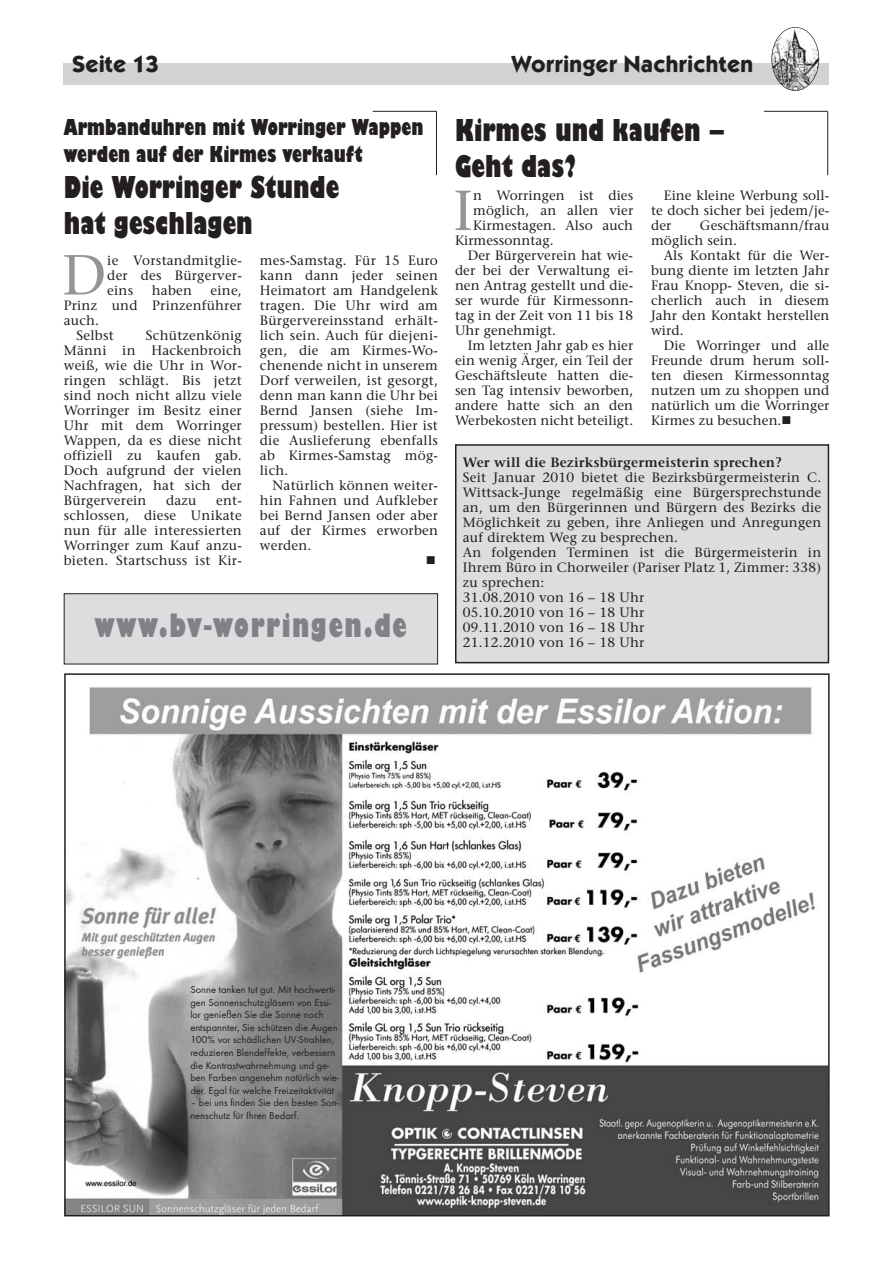
<style>
.page{position:relative;width:893px;height:1263px;background:#fff}
.page>*{position:absolute;margin:0;border:0;box-sizing:border-box;transform-origin:0 0}
.t1{font:56.25px "Stone Serif";color:#939598}
.t2{font:800 condensed 35.1px "Giltus T";letter-spacing:.045em;color:#808285}
.t3{font:800 condensed 33px/36px "Giltus T";color:#231f20}
.t4{font:800 condensed 24px/27px "Giltus T";color:#231f20}
.t5{font:700 24px "Kabel Itc T";color:#231f20}
.t6{font:13.5px/15px "Stone Serif";letter-spacing:.015em;color:#231f20;text-align:justify}
.t7{font:600 13.5px "Stone Serif";letter-spacing:.02em;color:#231f20}
.t8{font:13.5px "Wingdings";color:#231f20}
.t9{font:10.5px/12.6px "Futura T";color:#231f20}
</style>
<div class="page">
<div style="left:64px;top:64px;width:765px;height:21px;background:#d1d2d4"></div>
<img style="left:772px;top:27px;width:47px;height:64px;border-radius:50%">
<div style="left:771px;top:27px;width:48px;height:64px;border:1px solid #231f20;border-radius:50%"></div>
<img style="left:67px;top:687px;width:760px;height:526px">
<hr style="left:373px;top:111px;width:63px;height:1px;background:#231f20">
<hr style="left:436px;top:111px;width:1px;height:64px;background:#231f20">
<hr style="left:764px;top:111px;width:64px;height:1px;background:#231f20">
<hr style="left:827px;top:111px;width:1px;height:64px;background:#231f20">
<div style="left:65px;top:594px;width:372px;height:70px;background:#dcdddf"></div>
<div style="left:64px;top:593px;width:374px;height:71px;border:1px solid #231f20"></div>
<div style="left:456px;top:446px;width:372px;height:216px;background:#dcdddf"></div>
<div style="left:455px;top:444px;width:374px;height:219px;border:2px solid #231f20"></div>
<h3 class="t5" style="left:72px;top:49px;width:88px">Seite 13</h3>
<h3 class="t5" style="left:511px;top:49px;width:244px">Worringer Nachrichten</h3>
<h3 class="t4" style="left:64px;top:113px;width:361px">Armbanduhren mit Worringer Wappen werden auf der Kirmes verkauft</h3>
<h3 class="t3" style="left:64px;top:169px;width:277px">Die Worringer Stunde hat geschlagen</h3>
<h1 class="t1" style="left:62px;top:253px;width:46px">D</h1>
<p class="t6" style="left:107px;top:254px;width:136px">ie Vorstandmitglie&shy;der des Bürgerver&shy;eins</p>
<p class="t6" style="left:152px;top:284px;width:42px">haben</p>
<p class="t6" style="left:211px;top:284px;width:33px">eine,</p>
<p class="t6" style="left:64px;top:299px;width:180px">Prinz und Prinzenführer</p>
<p class="t6" style="left:64px;top:314px;width:37px">auch.</p>
<p class="t6" style="left:77px;top:329px;width:39px">Selbst</p>
<p class="t6" style="left:64px;top:329px;width:180px;text-indent:82px">Schützenkönig Männi in Hackenbroich weiß, wie die Uhr in Wor&shy;ringen schlägt. Bis jetzt sind noch nicht allzu viele Worringer im Besitz einer Uhr mit dem Worringer Wappen, da es diese nicht offiziell zu kaufen gab.<br>Doch aufgrund der vielen Nachfragen, hat sich der Bürgerverein</p>
<p class="t6" style="left:166px;top:494px;width:32px">dazu</p>
<p class="t6" style="left:64px;top:494px;width:180px;text-indent:152px">ent&shy;schlossen, diese Unikate nun für alle interessierten Worringer zum Kauf anzu&shy;bieten. Startschuss ist Kir-</p>
<p class="t6" style="left:260px;top:254px;width:180px">mes-Samstag. Für 15 Euro kann dann jeder seinen Heimatort am Handgelenk tragen. Die Uhr wird am Bürgervereinsstand erhält&shy;lich sein. Auch für diejeni&shy;gen, die am Kirmes-Wo&shy;chenende nicht in unserem Dorf verweilen, ist gesorgt, denn man kann die Uhr bei Bernd Jansen (siehe Im&shy;pressum) bestellen. Hier ist die Auslieferung ebenfalls ab Kirmes-Samstag mög&shy;lich.</p>
<p class="t6" style="left:260px;top:479px;width:180px;text-indent:13px">Natürlich können weiter&shy;hin Fahnen und Aufkleber bei Bernd Jansen oder aber auf der Kirmes erworben werden.</p>
<p class="t8" style="left:426px;top:552px;width:12px">■</p>
<h2 class="t2" style="left:95px;top:604px;width:314px">www.bv-worringen.de</h2>
<h3 class="t3" style="left:455px;top:112px;width:271px">Kirmes und kaufen –<br>Geht das?</h3>
<p class="t6" style="left:651px;top:189px;width:180px;text-indent:13px">Eine kleine Werbung soll&shy;te doch sicher bei jedem/je&shy;der</p>
<h1 class="t1" style="left:453px;top:189px;width:21px">I</h1>
<p class="t6" style="left:473px;top:189px;width:161px">n Worringen ist dies</p>
<p class="t6" style="left:473px;top:204px;width:162px">möglich, an allen vier</p>
<p class="t6" style="left:473px;top:219px;width:161px">Kirmestagen. Also auch</p>
<p class="t6" style="left:455px;top:234px;width:100px">Kirmessonntag.</p>
<p class="t6" style="left:468px;top:249px;width:167px">Der Bürgerverein hat wie-</p>
<p class="t6" style="left:455px;top:264px;width:180px">der bei der Verwaltung ei-</p>
<p class="t6" style="left:455px;top:279px;width:180px">nen Antrag gestellt und die-</p>
<p class="t6" style="left:455px;top:294px;width:180px">ser wurde für Kirmessonn-</p>
<p class="t6" style="left:455px;top:309px;width:180px">tag in der Zeit von 11 bis 18</p>
<p class="t6" style="left:455px;top:324px;width:102px">Uhr genehmigt.</p>
<p class="t6" style="left:468px;top:339px;width:167px">Im letzten Jahr gab es hier</p>
<p class="t6" style="left:455px;top:354px;width:180px">ein wenig Ärger, ein Teil der</p>
<p class="t6" style="left:455px;top:369px;width:180px">Geschäftsleute hatten die-</p>
<p class="t6" style="left:455px;top:384px;width:180px">sen Tag intensiv beworben,</p>
<p class="t6" style="left:455px;top:399px;width:180px">andere hatte sich an den</p>
<p class="t6" style="left:455px;top:414px;width:180px">Werbekosten nicht beteiligt.</p>
<p class="t6" style="left:651px;top:219px;width:180px;text-indent:49px">Geschäftsmann/frau möglich sein.</p>
<p class="t6" style="left:651px;top:249px;width:180px;text-indent:13px">Als Kontakt für die Wer&shy;bung diente im letzten Jahr Frau Knopp- Steven, die si&shy;cherlich auch in diesem Jahr den Kontakt herstellen wird.</p>
<p class="t6" style="left:651px;top:339px;width:180px;text-indent:13px">Die Worringer und alle Freunde drum herum soll&shy;ten diesen Kirmessonntag nutzen um zu shoppen und natürlich um die Worringer Kirmes zu besuchen.■</p>
<p class="t7" style="left:463px;top:457px;width:320px">Wer will die Bezirksbürgermeisterin sprechen?</p>
<p class="t6" style="left:463px;top:471px;width:360px;text-align:left">Seit Januar 2010 bietet die Bezirksbürgermeisterin C.<br>Wittsack-Junge regelmäßig eine Bürgersprechstunde an, um den Bürgerinnen und Bürgern des Bezirks die Möglichkeit zu geben, ihre Anliegen und Anregungen auf direktem Weg zu besprechen.<br>An folgenden Terminen ist die Bürgermeisterin in Ihrem Büro in Chorweiler (Pariser Platz 1, Zimmer: 338) zu sprechen:<br>31.08.2010 von 16 – 18 Uhr<br>05.10.2010 von 16 – 18 Uhr<br>09.11.2010 von 16 – 18 Uhr<br>21.12.2010 von 16 – 18 Uhr</p>
<p class="t9" style="left:190px;top:983px;width:150px">Sonne tanken tut gut. Mit hochwerti&shy;gen Sonnenschutzgläsern von Essi&shy;lor genießen Sie die Sonne noch entspannter, Sie schützen die Augen 100% vor schädlichen UV-Strahlen, reduzieren Blendeffekte, verbessern die Kontrastwahrnehmung und ge&shy;ben Farben angenehm natürlich wie&shy;der. Egal für welche Freizeitaktivität</p>
<p class="t9" style="left:190px;top:1096px;width:150px">– bei uns finden Sie den besten Son&shy;nenschutz für Ihren Bedarf.</p>
</div>
